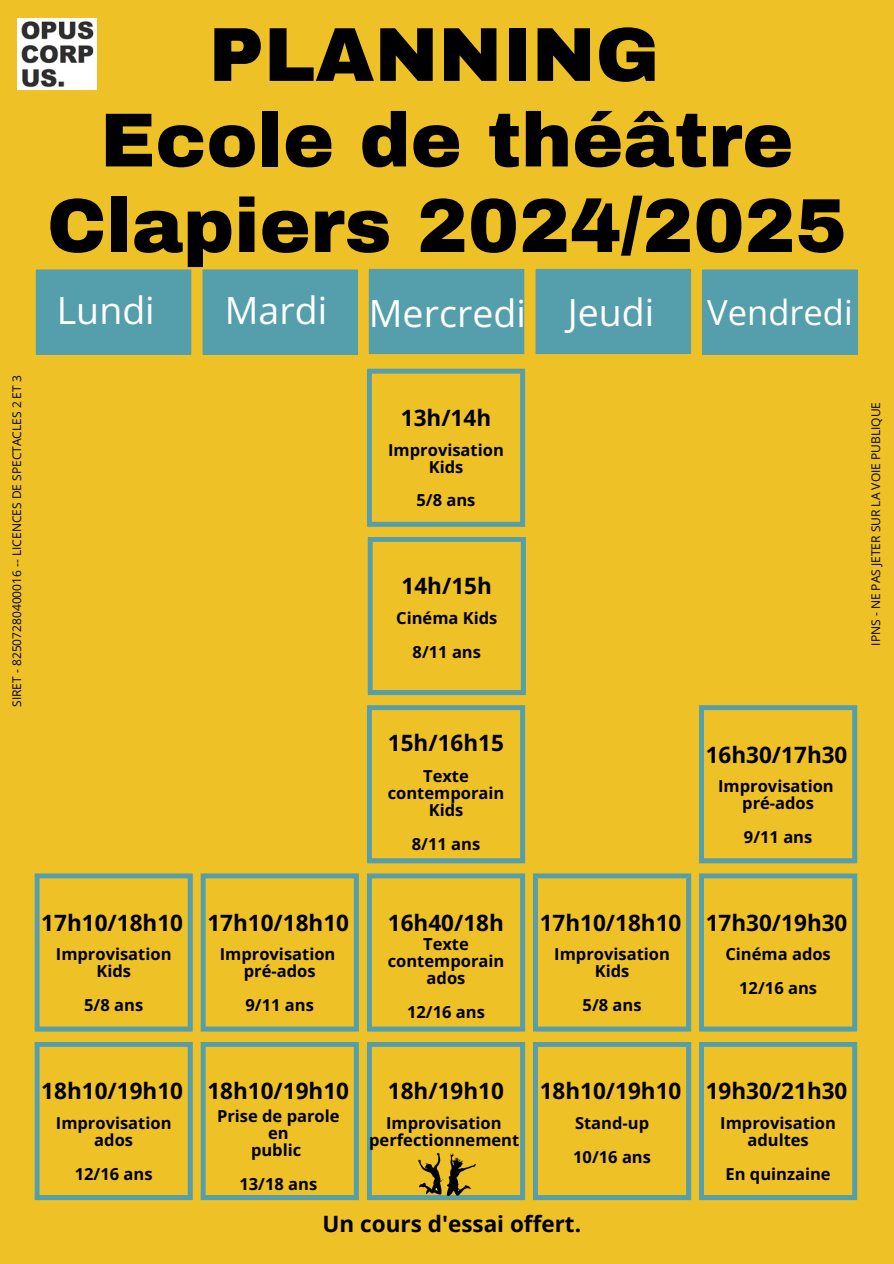
<style>
.page{position:relative;width:894px;height:1264px;background:#fff}
.page>*{position:absolute;margin:0;border:0;box-sizing:border-box;transform-origin:0 0}
.t1{font:900 76.5px/85.5px "Archivo";color:#000;text-align:center}
.t2{font:37.5px "Open Sans";color:#fff}
.t3{font:34.5px "Open Sans";color:#fff}
.t4{font:700 22.5px "Open Sans";color:#000}
.t5{font:700 16.5px/16.8px "Open Sans";color:#000;text-align:center}
.t6{font:12px "Open Sans";color:#000}
</style>
<div class="page">
<div style="left:0;top:0;width:893px;height:1263px;background:#eec126"></div>
<img style="left:17px;top:19px;width:79px;height:71px">
<div style="left:36px;top:269px;width:155px;height:85px;background:#559eab"></div>
<div style="left:535px;top:269px;width:156px;height:85px;background:#559eab"></div>
<div style="left:702px;top:269px;width:155px;height:85px;background:#559eab"></div>
<div style="left:369px;top:269px;width:155px;height:85px;background:#559eab"></div>
<div style="left:202px;top:269px;width:156px;height:85px;background:#559eab"></div>
<svg style="left:367px;top:1042px;width:158px;height:158px"></svg>
<svg style="left:367px;top:873px;width:158px;height:158px"></svg>
<svg style="left:367px;top:705px;width:158px;height:158px"></svg>
<svg style="left:367px;top:537px;width:158px;height:158px"></svg>
<svg style="left:367px;top:369px;width:158px;height:158px"></svg>
<svg style="left:35px;top:873px;width:158px;height:158px"></svg>
<svg style="left:533px;top:873px;width:158px;height:158px"></svg>
<svg style="left:201px;top:873px;width:158px;height:158px"></svg>
<svg style="left:35px;top:1042px;width:158px;height:158px"></svg>
<svg style="left:201px;top:1042px;width:158px;height:158px"></svg>
<svg style="left:533px;top:1042px;width:158px;height:158px"></svg>
<svg style="left:699px;top:705px;width:158px;height:158px"></svg>
<svg style="left:699px;top:873px;width:158px;height:158px"></svg>
<svg style="left:699px;top:1042px;width:158px;height:158px"></svg>
<img style="left:419px;top:1153px;width:56px;height:42px">
<h3 class="t6" style="left:8px;top:707px;width:333px;rotate:-90deg">SIRET - 82507280400016 -- LICENCES DE SPECTACLES 2 ET 3</h3>
<h1 class="t1" style="left:47px;top:13px;width:801px">PLANNING<br>Ecole de théâtre<br>Clapiers 2024/2025</h1>
<h2 class="t2" style="left:57px;top:284px;width:99px">Lundi</h2>
<h2 class="t2" style="left:225px;top:284px;width:104px">Mardi</h2>
<h2 class="t2" style="left:369px;top:286px;width:158px">Mercredi</h2>
<h2 class="t2" style="left:567px;top:286px;width:88px">Jeudi</h2>
<h2 class="t3" style="left:707px;top:288px;width:147px">Vendredi</h2>
<h4 class="t4" style="left:400px;top:402px;width:92px">13h/14h</h4>
<h3 class="t5" style="left:388px;top:441px;width:117px">Improvisation<br>Kids</h3>
<h4 class="t5" style="left:416px;top:491px;width:60px">5/8 ans</h4>
<h4 class="t4" style="left:401px;top:570px;width:92px">14h/15h</h4>
<h3 class="t5" style="left:396px;top:609px;width:103px">Cinéma Kids</h3>
<h4 class="t5" style="left:412px;top:643px;width:70px">8/11 ans</h4>
<h4 class="t6" style="left:867px;top:645px;width:245px;rotate:-90deg">IPNS - NE PAS JETER SUR LA VOIE PUBLIQUE</h4>
<p class="t4" style="left:388px;top:727px;width:117px">15h/16h15</p>
<h4 class="t5" style="left:387px;top:767px;width:118px">Texte contemporain<br>Kids</h4>
<h4 class="t5" style="left:411px;top:834px;width:70px">8/11 ans</h4>
<h4 class="t4" style="left:705px;top:738px;width:143px">16h30/17h30</h4>
<h3 class="t5" style="left:718px;top:777px;width:117px">Improvisation pré-ados</h3>
<p class="t5" style="left:743px;top:828px;width:70px">9/11 ans</p>
<h4 class="t4" style="left:41px;top:906px;width:143px">17h10/18h10</h4>
<h3 class="t5" style="left:56px;top:945px;width:117px">Improvisation<br>Kids</h3>
<h4 class="t5" style="left:84px;top:996px;width:60px">5/8 ans</h4>
<h4 class="t4" style="left:207px;top:906px;width:143px">17h10/18h10</h4>
<h3 class="t5" style="left:220px;top:945px;width:117px">Improvisation pré-ados</h3>
<h4 class="t5" style="left:245px;top:996px;width:70px">9/11 ans</h4>
<h3 class="t4" style="left:388px;top:906px;width:117px">16h40/18h</h3>
<h4 class="t5" style="left:387px;top:935px;width:118px">Texte contemporain ados</h4>
<h4 class="t5" style="left:407px;top:1003px;width:79px">12/16 ans</h4>
<h4 class="t4" style="left:539px;top:906px;width:143px">17h10/18h10</h4>
<h3 class="t5" style="left:554px;top:945px;width:117px">Improvisation<br>Kids</h3>
<h4 class="t5" style="left:582px;top:996px;width:60px">5/8 ans</h4>
<h4 class="t4" style="left:705px;top:906px;width:143px">17h30/19h30</h4>
<h3 class="t5" style="left:725px;top:945px;width:107px">Cinéma ados</h3>
<h4 class="t5" style="left:739px;top:979px;width:79px">12/16 ans</h4>
<h4 class="t4" style="left:41px;top:1075px;width:143px">18h10/19h10</h4>
<h3 class="t5" style="left:56px;top:1114px;width:117px">Improvisation ados</h3>
<h4 class="t5" style="left:75px;top:1164px;width:79px">12/16 ans</h4>
<h4 class="t4" style="left:207px;top:1075px;width:143px">18h10/19h10</h4>
<h3 class="t5" style="left:217px;top:1107px;width:124px">Prise de parole en<br>public</h3>
<h4 class="t5" style="left:239px;top:1175px;width:79px">13/18 ans</h4>
<h3 class="t4" style="left:388px;top:1075px;width:117px">18h/19h10</h3>
<h4 class="t5" style="left:369px;top:1114px;width:152px">Improvisation perfectionnement</h4>
<h4 class="t4" style="left:539px;top:1075px;width:143px">18h10/19h10</h4>
<h3 class="t5" style="left:575px;top:1114px;width:76px">Stand-up</h3>
<h4 class="t5" style="left:573px;top:1147px;width:79px">10/16 ans</h4>
<h3 class="t4" style="left:322px;top:1207px;width:260px">Un cours d'essai offert.</h3>
<h4 class="t4" style="left:705px;top:1075px;width:143px">19h30/21h30</h4>
<h3 class="t5" style="left:720px;top:1114px;width:117px">Improvisation adultes</h3>
<h4 class="t5" style="left:725px;top:1164px;width:107px">En quinzaine</h4>
</div>
